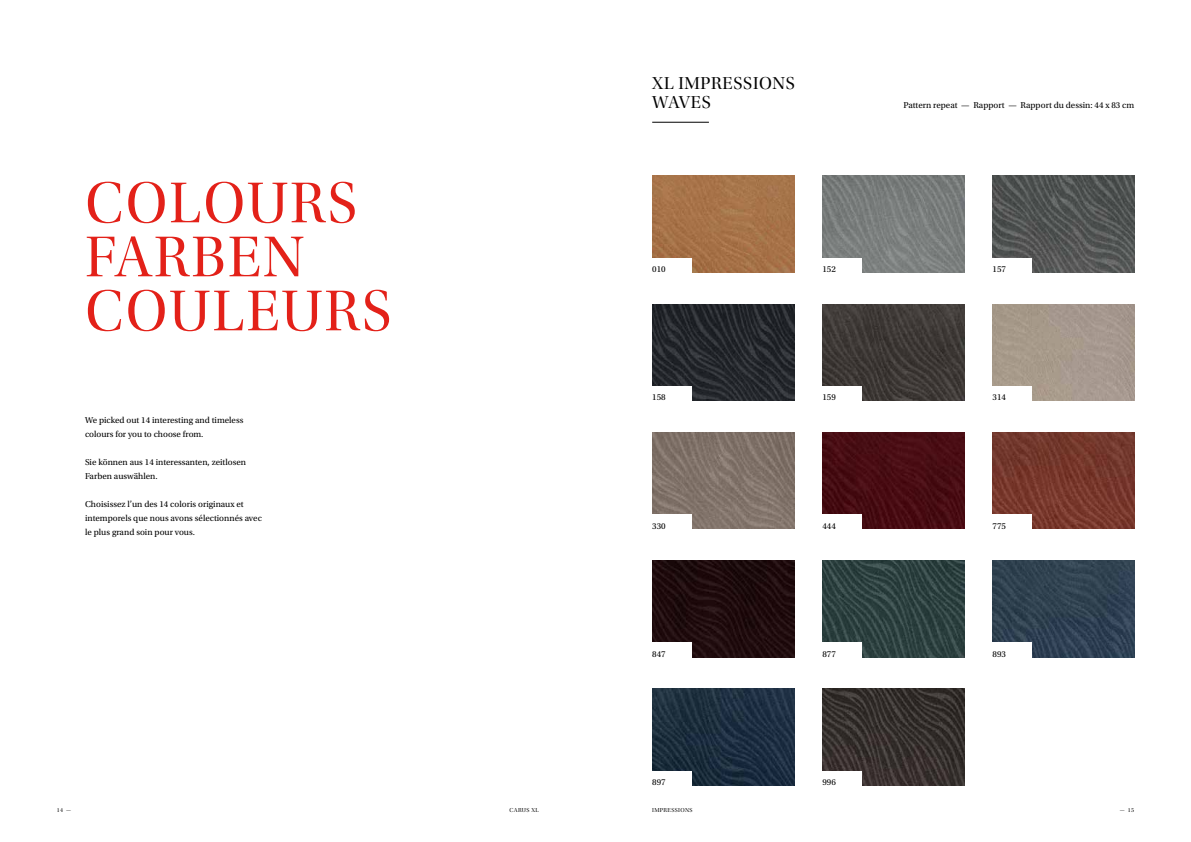
<style>
.page{position:relative;width:1191px;height:842px;background:#fff}
.page>*{position:absolute;margin:0;border:0;box-sizing:border-box;transform-origin:0 0}
.t1{font:60px/54px "Utopia Std Disp";letter-spacing:.04em;color:#e32119}
.t2{font:18px/19px "Utopia Std Disp";letter-spacing:.035em;color:#000}
.t3{font:9px/14px "Utopia Std";color:#000}
.t4{font:6px "Utopia Std Disp";letter-spacing:.06em;color:#000}
</style>
<div class="page">
<img style="left:652px;top:176px;width:142px;height:96px">
<img style="left:822px;top:176px;width:142px;height:96px">
<img style="left:992px;top:176px;width:142px;height:96px">
<img style="left:652px;top:304px;width:142px;height:96px">
<img style="left:822px;top:304px;width:142px;height:96px">
<img style="left:992px;top:304px;width:142px;height:96px">
<img style="left:652px;top:432px;width:142px;height:97px">
<img style="left:822px;top:432px;width:142px;height:97px">
<img style="left:992px;top:432px;width:142px;height:97px">
<img style="left:652px;top:561px;width:142px;height:96px">
<img style="left:822px;top:561px;width:142px;height:96px">
<img style="left:992px;top:561px;width:142px;height:96px">
<img style="left:652px;top:689px;width:142px;height:96px">
<img style="left:822px;top:689px;width:142px;height:96px">
<hr style="left:652px;top:122px;width:57px;height:1px;background:#000">
<div style="left:649px;top:258px;width:43px;height:17px;background:#fff"></div>
<div style="left:649px;top:386px;width:43px;height:17px;background:#fff"></div>
<div style="left:649px;top:515px;width:43px;height:17px;background:#fff"></div>
<div style="left:649px;top:643px;width:43px;height:17px;background:#fff"></div>
<div style="left:649px;top:771px;width:43px;height:17px;background:#fff"></div>
<div style="left:819px;top:258px;width:43px;height:17px;background:#fff"></div>
<div style="left:819px;top:386px;width:43px;height:17px;background:#fff"></div>
<div style="left:819px;top:515px;width:43px;height:17px;background:#fff"></div>
<div style="left:819px;top:643px;width:43px;height:17px;background:#fff"></div>
<div style="left:819px;top:771px;width:43px;height:17px;background:#fff"></div>
<div style="left:989px;top:258px;width:43px;height:17px;background:#fff"></div>
<div style="left:989px;top:386px;width:43px;height:17px;background:#fff"></div>
<div style="left:989px;top:515px;width:43px;height:17px;background:#fff"></div>
<div style="left:989px;top:643px;width:43px;height:17px;background:#fff"></div>
<h1 class="t1" style="left:85px;top:177px;width:308px">COLOURS<br>FARBEN<br>COULEURS</h1>
<p class="t3" style="left:85px;top:413px;width:160px">We picked out 14 interesting and timeless colours for you to choose from.</p>
<p class="t3" style="left:85px;top:455px;width:163px">Sie können aus 14 interessanten, zeitlosen<br>Farben auswählen.</p>
<p class="t3" style="left:85px;top:497px;width:178px">Choisissez l’un des 14 coloris originaux et intemporels que nous avons sélectionnés avec le plus grand soin pour vous.</p>
<h2 class="t2" style="left:652px;top:74px;width:144px">XL IMPRESSIONS<br>WAVES</h2>
<p class="t3" style="left:903px;top:98px;width:232px">Pattern repeat — Rapport — Rapport du dessin: 44 x 83 cm</p>
<p class="t3" style="left:652px;top:262px;width:15px">010</p>
<p class="t3" style="left:822px;top:262px;width:15px">152</p>
<p class="t3" style="left:992px;top:262px;width:15px">157</p>
<p class="t3" style="left:652px;top:391px;width:15px">158</p>
<p class="t3" style="left:822px;top:391px;width:15px">159</p>
<p class="t3" style="left:992px;top:391px;width:15px">314</p>
<p class="t3" style="left:652px;top:519px;width:15px">330</p>
<p class="t3" style="left:822px;top:519px;width:15px">444</p>
<p class="t3" style="left:992px;top:519px;width:15px">775</p>
<p class="t3" style="left:652px;top:647px;width:15px">847</p>
<p class="t3" style="left:822px;top:647px;width:15px">877</p>
<p class="t3" style="left:992px;top:647px;width:15px">893</p>
<p class="t3" style="left:652px;top:775px;width:15px">897</p>
<p class="t3" style="left:822px;top:775px;width:15px">996</p>
<p class="t4" style="left:57px;top:807px;width:16px">14 —</p>
<p class="t4" style="left:509px;top:807px;width:31px">CARUS XL</p>
<p class="t4" style="left:652px;top:807px;width:42px">IMPRESSIONS</p>
<p class="t4" style="left:1119px;top:807px;width:16px">— 15</p>
</div>
